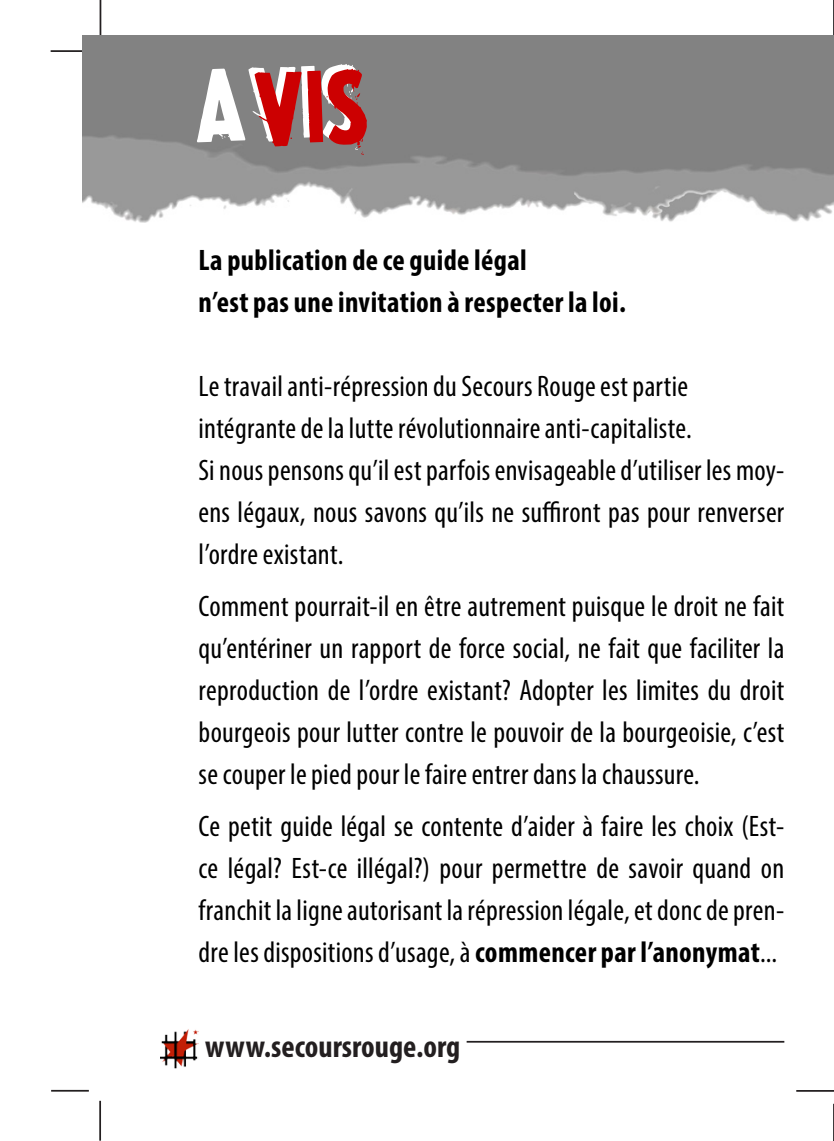
<style>
.page{position:relative;width:834px;height:1141px;background:#fff}
.page>*{position:absolute;margin:0;border:0;box-sizing:border-box;transform-origin:0 0}
.t1{font:84px "La Presse";color:#cc0001}
.t2{font:700 condensed 31.5px "Myriad Pro";color:#231f20}
.t3{font:condensed 29.75px/42px "Myriad Pro";letter-spacing:.01em;color:#000;text-align:justify}
.t4{font:700 condensed 29.75px "Myriad Pro";letter-spacing:.015em;color:#000}
.s1{color:#fff}
.s2{font-weight:700}
</style>
<div class="page">
<img style="left:161px;top:1029px;width:37px;height:40px">
<hr style="left:466px;top:1041px;width:318px;height:2px;background:#231f20">
<hr style="left:99px;top:1101px;width:2px;height:40px;background:#231f20">
<hr style="left:51px;top:1090px;width:38px;height:2px;background:#231f20">
<hr style="left:51px;top:50px;width:39px;height:2px;background:#231f20">
<hr style="left:100px;top:0;width:1px;height:37px;background:#231f20">
<hr style="left:833px;top:0;width:1px;height:41px;background:#231f20">
<hr style="left:796px;top:1090px;width:37px;height:2px;background:#231f20">
<hr style="left:833px;top:1104px;width:1px;height:37px;background:#231f20">
<img style="left:82px;top:36px;width:751px;height:186px">
<p class="t1" style="left:191px;top:59px;width:178px;rotate:-2deg"><span class="s1">A</span>VIS</p>
<p class="t4" style="left:198px;top:242px;width:329px">La publication de ce guide légal</p>
<p class="t4" style="left:198px;top:284px;width:428px">n’est pas une invitation à respecter la loi.</p>
<p class="t3" style="left:198px;top:365px;width:491px">Le travail anti-répression du Secours Rouge est partie</p>
<p class="t3" style="left:198px;top:407px;width:494px">intégrante de la lutte révolutionnaire anti-capitaliste.</p>
<p class="t3" style="left:198px;top:449px;width:587px">Si nous pensons qu’il est parfois envisageable d’utiliser les moy&shy;ens légaux, nous savons qu’ils ne suffiront pas pour renverser l’ordre existant.</p>
<p class="t3" style="left:198px;top:585px;width:587px">Comment pourrait-il en être autrement puisque le droit ne fait qu’entériner un rapport de force social, ne fait que faciliter la reproduction de l’ordre existant? Adopter les limites du droit bourgeois pour lutter contre le pouvoir de la bourgeoisie, c’est se couper le pied pour le faire entrer dans la chaussure.</p>
<p class="t3" style="left:198px;top:805px;width:587px">Ce petit guide légal se contente d’aider à faire les choix (Est&shy;ce légal? Est-ce illégal?) pour permettre de savoir quand on franchit la ligne autorisant la répression légale, et donc de pren&shy;dre les dispositions d’usage, à <span class="s2">commencer par l’anonymat</span>...</p>
<p class="t2" style="left:205px;top:1027px;width:256px">www.secoursrouge.org</p>
</div>
